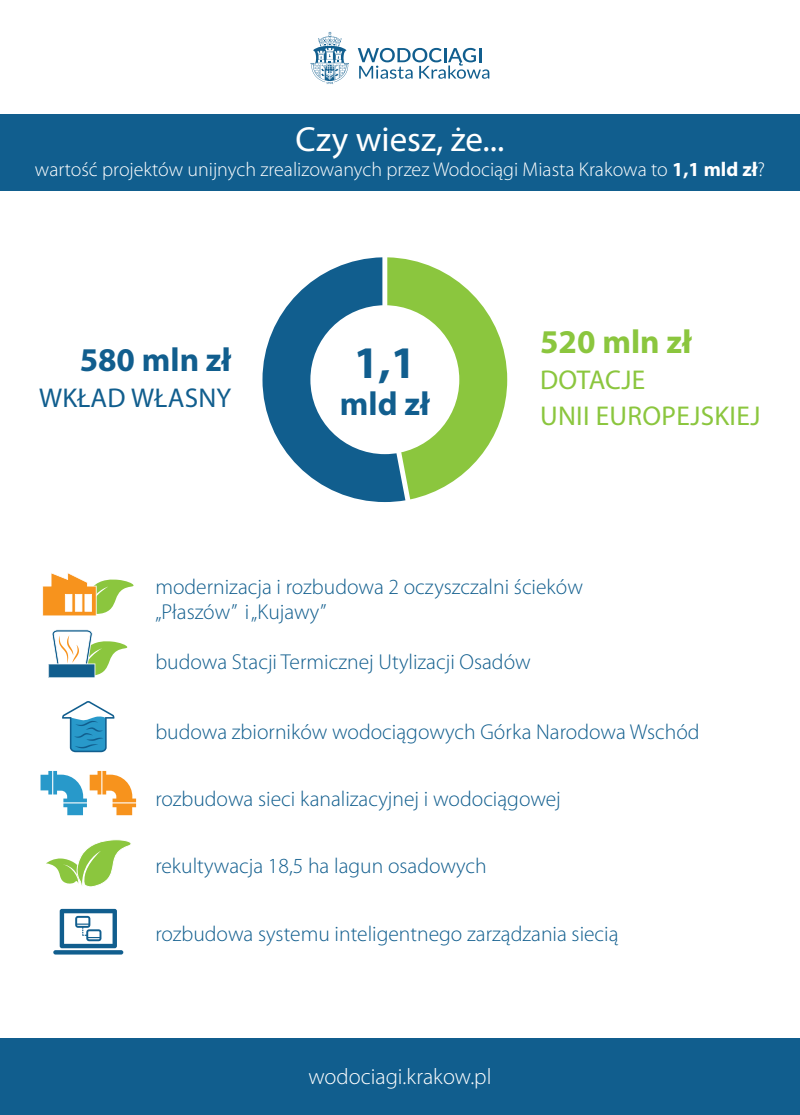
<style>
.page{position:relative;width:800px;height:1115px;background:#fff}
.page>*{position:absolute;margin:0;border:0;box-sizing:border-box;transform-origin:0 0}
.t1{font:700 45.5px "Myriad Pro";color:#115e8e}
.t2{font:35px "Myriad Pro";color:#fff}
.t3{font:700 33.38px "Myriad Pro";color:#115e8e}
.t4{font:700 33.38px "Myriad Pro";color:#8bc63e}
.t5{font:27.25px/36.4px "Myriad Pro";letter-spacing:.01em;color:#8bc63e}
.t6{font:27.25px "Myriad Pro";letter-spacing:.01em;color:#115e8e}
.t7{font:300 22.5px "Myriad Pro";color:#fff}
.t8{font:300 21.62px/25.9px "Myriad Pro";color:#115e8e}
.t9{font:300 20px "Myriad Pro";color:#fff}
.s1{font-weight:700}
</style>
<div class="page">
<div style="left:0;top:115px;width:800px;height:76px;background:#115e8e"></div>
<svg style="left:42px;top:573px;width:92px;height:43px"></svg>
<svg style="left:62px;top:701px;width:53px;height:52px"></svg>
<svg style="left:41px;top:771px;width:95px;height:44px"></svg>
<svg style="left:48px;top:629px;width:79px;height:49px"></svg>
<div style="left:53px;top:950px;width:70px;height:5px;background:#115e8e;border-radius:2px"></div>
<svg style="left:60px;top:909px;width:57px;height:39px"></svg>
<svg style="left:46px;top:839px;width:85px;height:48px"></svg>
<svg style="left:262px;top:257px;width:245px;height:245px"></svg>
<div style="left:310px;top:305px;width:149px;height:149px;background:#fff;border-radius:50%"></div>
<div style="left:0;top:1039px;width:800px;height:76px;background:#115e8e"></div>
<svg style="left:358px;top:48px;width:131px;height:31px"></svg>
<svg style="left:311px;top:32px;width:38px;height:52px"></svg>
<h2 class="t2" style="left:296px;top:118px;width:210px">Czy wiesz, że...</h2>
<p class="t9" style="left:35px;top:157px;width:732px">wartość projektów unijnych zrealizowanych przez Wodociągi Miasta Krakowa to <span class="s1">1,1 mld zł</span>?</p>
<h3 class="t3" style="left:80px;top:338px;width:153px">580 mln zł</h3>
<p class="t6" style="left:39px;top:381px;width:194px">WKŁAD WŁASNY</p>
<h1 class="t1" style="left:354px;top:333px;width:64px">1,1</h1>
<h3 class="t3" style="left:340px;top:382px;width:91px">mld zł</h3>
<h3 class="t4" style="left:540px;top:320px;width:153px">520 mln zł</h3>
<p class="t5" style="left:540px;top:361px;width:222px">DOTACJE<br>UNII EUROPEJSKIEJ</p>
<p class="t8" style="left:155px;top:573px;width:429px">modernizacja i rozbudowa 2 oczyszczalni ścieków „Płaszów” i „Kujawy”</p>
<p class="t8" style="left:155px;top:649px;width:377px">budowa Stacji Termicznej Utylizacji Osadów</p>
<p class="t8" style="left:155px;top:718px;width:546px">budowa zbiorników wodociągowych Górka Narodowa Wschód</p>
<p class="t8" style="left:155px;top:786px;width:407px">rozbudowa sieci kanalizacyjnej i wodociągowej</p>
<p class="t8" style="left:155px;top:853px;width:333px">rekultywacja 18,5 ha lagun osadowych</p>
<p class="t8" style="left:155px;top:921px;width:465px">rozbudowa systemu inteligentnego zarządzania siecią</p>
<p class="t7" style="left:309px;top:1063px;width:184px">wodociagi.krakow.pl</p>
</div>
